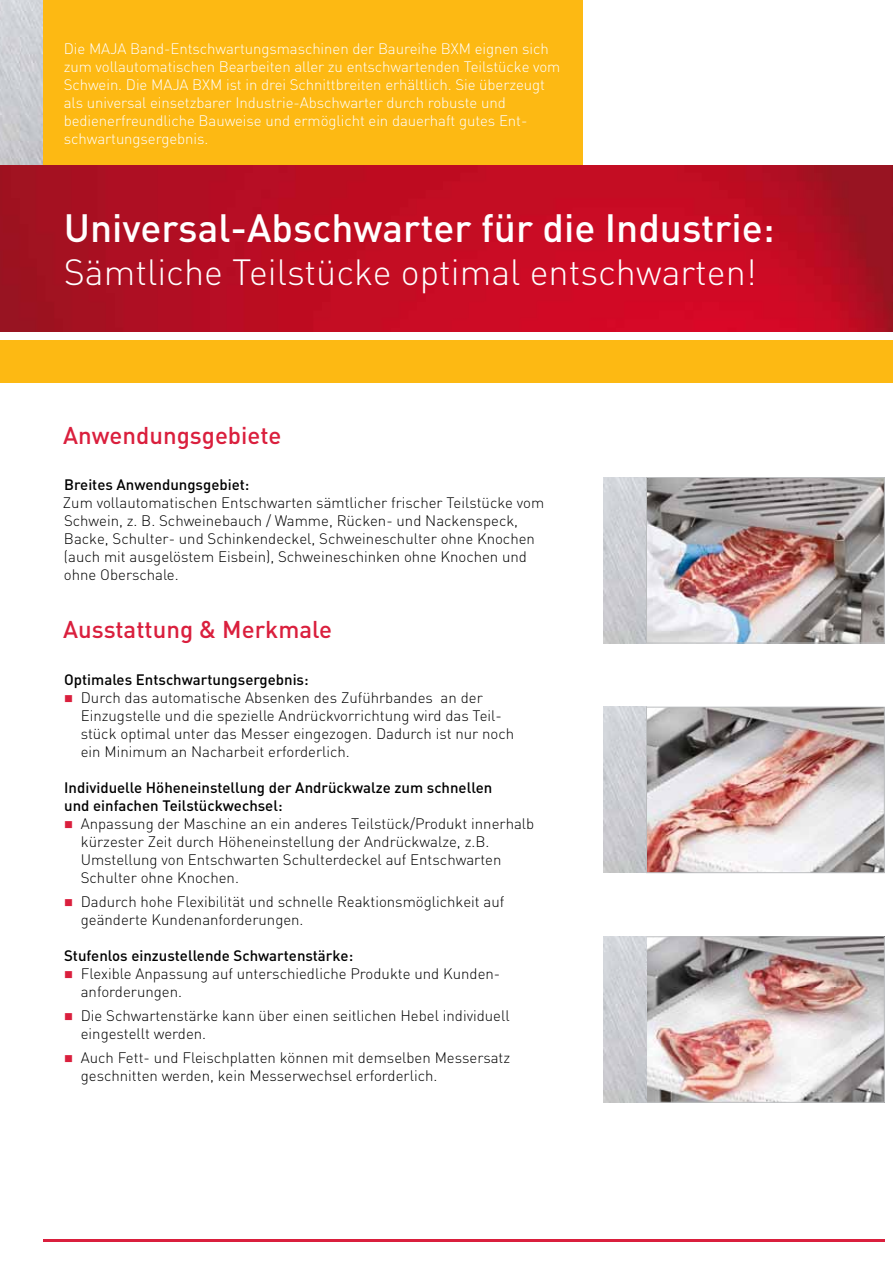
<style>
.page{position:relative;width:893px;height:1263px;background:#fff}
.page>*{position:absolute;margin:0;border:0;box-sizing:border-box;transform-origin:0 0}
.t1{font:500 39px "DIN Pro";color:#fff}
.t2{font:300 36px "DIN Pro";color:#fff}
.t3{font:500 24px "DIN Pro";color:#da1f3d}
.t4{font:300 15px/18px "DIN Pro";color:#000}
.t5{font:300 15px/18px "DIN Pro";letter-spacing:-.005em;color:#fff}
.t6{font:500 15px/18px "DIN Pro";color:#000}
.s1{color:#da1f3d}
</style>
<div class="page">
<div style="left:43px;top:0;width:540px;height:166px;background:#fdb913"></div>
<img style="left:0;top:0;width:43px;height:166px">
<hr style="left:43px;top:1239px;width:841px;height:3px;background:#da1f3d">
<img style="left:0;top:166px;width:893px;height:166px">
<div style="left:0;top:340px;width:893px;height:43px;background:#fdb913"></div>
<img style="left:604px;top:937px;width:278px;height:165px">
<div style="left:646px;top:937px;width:238px;height:165px;border:1px solid #bcbec0"></div>
<img style="left:604px;top:477px;width:278px;height:166px">
<div style="left:646px;top:477px;width:238px;height:166px;border:1px solid #bcbec0"></div>
<img style="left:604px;top:707px;width:278px;height:166px">
<div style="left:646px;top:707px;width:238px;height:166px;border:1px solid #bcbec0"></div>
<p class="t5" style="left:64px;top:39px;width:498px">Die MAJA Band-Entschwartungsmaschinen der Baureihe BXM eignen sich zum vollautomatischen Bearbeiten aller zu entschwartenden Teilstücke vom Schwein. Die MAJA BXM ist in drei Schnittbreiten erhältlich. Sie überzeugt als universal einsetzbarer Industrie-Abschwarter durch robuste und bedienerfreundliche Bauweise und ermöglicht ein dauerhaft gutes Ent&shy;schwartungsergebnis.</p>
<h1 class="t1" style="left:64px;top:201px;width:712px">Universal-Abschwarter für die Industrie:</h1>
<h2 class="t2" style="left:64px;top:248px;width:694px">Sämtliche Teilstücke optimal entschwarten!</h2>
<h3 class="t3" style="left:63px;top:419px;width:220px">Anwendungsgebiete</h3>
<p class="t6" style="left:64px;top:475px;width:187px">Breites Anwendungsgebiet:</p>
<p class="t4" style="left:63px;top:493px;width:483px">Zum vollautomatischen Entschwarten sämtlicher frischer Teilstücke vom Schwein, z. B. Schweinebauch / Wamme, Rücken- und Nackenspeck, Backe, Schulter- und Schinkendeckel, Schweineschulter ohne Knochen (auch mit ausgelöstem Eisbein), Schweineschinken ohne Knochen und ohne Oberschale.</p>
<h3 class="t3" style="left:63px;top:613px;width:270px">Ausstattung &amp; Merkmale</h3>
<p class="t6" style="left:64px;top:670px;width:246px">Optimales Entschwartungsergebnis:</p>
<p class="t4" style="left:81px;top:688px;width:435px;text-indent:-17px"><span class="s1">■</span> Durch das automatische Absenken des Zuführbandes an der Einzugstelle und die spezielle Andrückvorrichtung wird das Teil&shy;stück optimal unter das Messer eingezogen. Dadurch ist nur noch ein Minimum an Nacharbeit erforderlich.</p>
<p class="t6" style="left:64px;top:778px;width:430px">Individuelle Höheneinstellung der Andrückwalze zum schnellen und einfachen Teilstückwechsel:</p>
<p class="t4" style="left:81px;top:814px;width:455px;text-indent:-17px"><span class="s1">■</span> Anpassung der Maschine an ein anderes Teilstück/Produkt innerhalb kürzester Zeit durch Höheneinstellung der Andrückwalze, z.B.<br>Umstellung von Entschwarten Schulterdeckel auf Entschwarten Schulter ohne Knochen.</p>
<p class="t4" style="left:81px;top:892px;width:425px;text-indent:-17px"><span class="s1">■</span> Dadurch hohe Flexibilität und schnelle Reaktionsmöglichkeit auf geänderte Kundenanforderungen.</p>
<p class="t6" style="left:64px;top:946px;width:291px">Stufenlos einzustellende Schwartenstärke:</p>
<p class="t4" style="left:81px;top:964px;width:421px;text-indent:-17px"><span class="s1">■</span> Flexible Anpassung auf unterschiedliche Produkte und Kunden&shy;anforderungen.</p>
<p class="t4" style="left:81px;top:1006px;width:430px;text-indent:-17px"><span class="s1">■</span> Die Schwartenstärke kann über einen seitlichen Hebel individuell eingestellt werden.</p>
<p class="t4" style="left:81px;top:1048px;width:431px;text-indent:-17px"><span class="s1">■</span> Auch Fett- und Fleischplatten können mit demselben Messersatz geschnitten werden, kein Messerwechsel erforderlich.</p>
</div>
